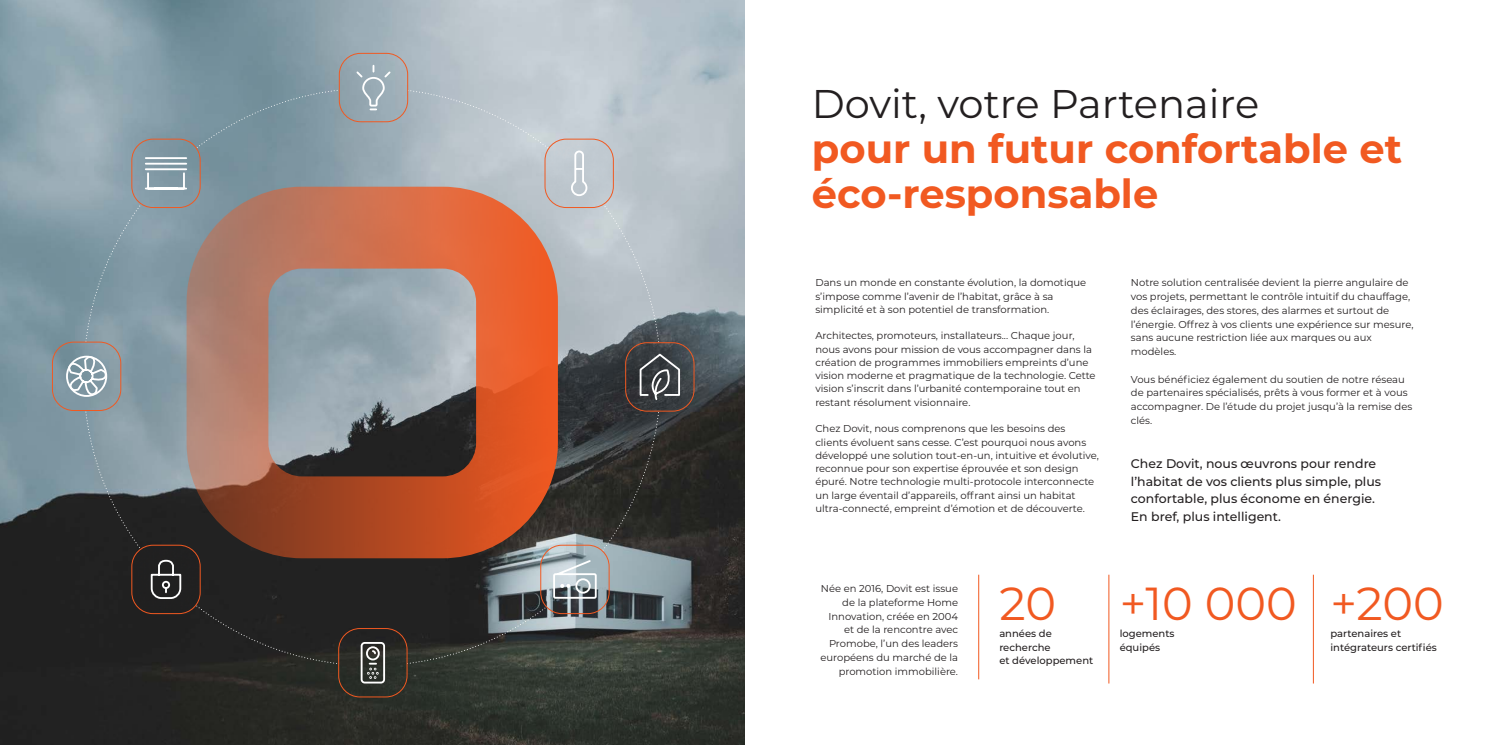
<style>
.page{position:relative;width:1489px;height:745px;background:#fff}
.page>*{position:absolute;margin:0;border:0;box-sizing:border-box;transform-origin:0 0}
.t1{font:46.25px "Montserrat";color:#f15921}
.t2{font:700 40px/45px "Montserrat";color:#f15921}
.t3{font:40px "Montserrat";color:#231f20}
.t4{font:500 12.5px/17.5px "Montserrat";color:#231f20}
.t5{font:10px/13.8px "Montserrat";color:#231f20}
.t6{font:500 10px/13.8px "Montserrat";color:#231f20}
</style>
<div class="page">
<img style="left:0;top:0;width:744px;height:744px">
<svg style="left:374px;top:377px;width:287px;height:289px;background:#404443"></svg>
<svg style="left:373px;top:87px;width:288px;height:288px;background:#b2bcc3"></svg>
<svg style="left:83px;top:87px;width:287px;height:289px;background:#839ba6"></svg>
<svg style="left:83px;top:378px;width:289px;height:288px;background:#3c4143"></svg>
<svg style="left:186px;top:186px;width:372px;height:372px;background:#a8715e"></svg>
<img style="left:625px;top:342px;width:69px;height:69px">
<div style="left:625px;top:342px;width:69px;height:69px;border:1px solid #f15921;border-radius:21px"></div>
<svg style="left:638px;top:352px;width:43px;height:49px;background:#5a5e61"></svg>
<img style="left:132px;top:139px;width:68px;height:68px">
<div style="left:131px;top:138px;width:70px;height:70px;border:1px solid #f15921;border-radius:21px"></div>
<svg style="left:144px;top:156px;width:44px;height:34px"></svg>
<div style="left:545px;top:139px;width:68px;height:68px;background:#c0c9d0"></div>
<div style="left:544px;top:138px;width:70px;height:70px;border:1px solid #f15921;border-radius:21px"></div>
<svg style="left:570px;top:149px;width:18px;height:48px"></svg>
<img style="left:339px;top:53px;width:68px;height:69px">
<div style="left:339px;top:53px;width:69px;height:69px;border:1px solid #f15921;border-radius:21px"></div>
<svg style="left:355px;top:64px;width:37px;height:47px;background:#a4b4bc"></svg>
<img style="left:52px;top:342px;width:69px;height:68px">
<div style="left:52px;top:341px;width:69px;height:69px;border:1px solid #f15921;border-radius:21px"></div>
<div style="left:66px;top:355px;width:41px;height:41px;border:2px solid #fff;border-radius:50%"></div>
<svg style="left:67px;top:355px;width:40px;height:41px"></svg>
<div style="left:132px;top:545px;width:68px;height:68px;background:#202020"></div>
<div style="left:131px;top:544px;width:70px;height:69px;border:1px solid #f15921;border-radius:21px"></div>
<svg style="left:150px;top:558px;width:32px;height:41px"></svg>
<img style="left:540px;top:545px;width:69px;height:68px">
<div style="left:540px;top:544px;width:69px;height:69px;border:1px solid #f15921;border-radius:21px"></div>
<svg style="left:552px;top:558px;width:45px;height:41px;background:#aeb8bd"></svg>
<img style="left:339px;top:628px;width:68px;height:68px">
<div style="left:338px;top:627px;width:69px;height:70px;border:1px solid #f15921;border-radius:21px"></div>
<div style="left:360px;top:641px;width:25px;height:42px;border:2px solid #fff;border-radius:3px"></div>
<svg style="left:365px;top:645px;width:15px;height:37px"></svg>
<hr style="left:978px;top:574px;width:1px;height:105px;background:#f15921">
<hr style="left:1108px;top:574px;width:1px;height:109px;background:#f15921">
<hr style="left:1312px;top:574px;width:1px;height:109px;background:#f15921">
<p class="t3" style="left:811px;top:76px;width:449px">Dovit, votre Partenaire</p>
<p class="t2" style="left:811px;top:124px;width:592px">pour un futur confortable et éco-responsable</p>
<p class="t5" style="left:815px;top:275px;width:272px;line-height:13.2px">Dans un monde en constante évolution, la domotique s’impose comme l’avenir de l’habitat, grâce à sa simplicité et à son potentiel de transformation.</p>
<p class="t5" style="left:815px;top:328px;width:282px;line-height:13.2px">Architectes, promoteurs, installateurs... Chaque jour, nous avons pour mission de vous accompagner dans la création de programmes immobiliers empreints d’une vision moderne et pragmatique de la technologie. Cette vision s’inscrit dans l’urbanité contemporaine tout en restant résolument visionnaire.</p>
<p class="t5" style="left:815px;top:421px;width:285px;line-height:13.2px">Chez Dovit, nous comprenons que les besoins des clients évoluent sans cesse. C’est pourquoi nous avons développé une solution tout-en-un, intuitive et évolutive, reconnue pour son expertise éprouvée et son design épuré. Notre technologie multi-protocole interconnecte un large éventail d’appareils, offrant ainsi un habitat ultra-connecté, empreint d’émotion et de découverte.</p>
<p class="t5" style="left:1130px;top:275px;width:284px">Notre solution centralisée devient la pierre angulaire de vos projets, permettant le contrôle intuitif du chauffage, des éclairages, des stores, des alarmes et surtout de l’énergie. Offrez à vos clients une expérience sur mesure, sans aucune restriction liée aux marques ou aux modèles.</p>
<p class="t5" style="left:1130px;top:371px;width:283px">Vous bénéficiez également du soutien de notre réseau de partenaires spécialisés, prêts à vous former et à vous accompagner. De l’étude du projet jusqu’à la remise des clés.</p>
<p class="t4" style="left:1130px;top:454px;width:252px">Chez Dovit, nous œuvrons pour rendre l’habitat de vos clients plus simple, plus confortable, plus économe en énergie.</p>
<p class="t4" style="left:1130px;top:506px;width:151px">En bref, plus intelligent.</p>
<p class="t5" style="left:820px;top:580px;width:139px;text-align:right">Née en 2016, Dovit est issue de la plateforme Home<br>Innovation, créée en 2004 et de la rencontre avec<br>Promobe, l’un des leaders européens du marché de la promotion immobilière.</p>
<p class="t1" style="left:999px;top:571px;width:58px">20</p>
<p class="t6" style="left:999px;top:625px;width:95px">années de recherche<br>et développement</p>
<p class="t1" style="left:1119px;top:571px;width:179px">+10 000</p>
<p class="t6" style="left:1119px;top:625px;width:56px">logements équipés</p>
<p class="t1" style="left:1330px;top:571px;width:115px">+200</p>
<p class="t6" style="left:1330px;top:625px;width:108px">partenaires et intégrateurs certifiés</p>
</div>
